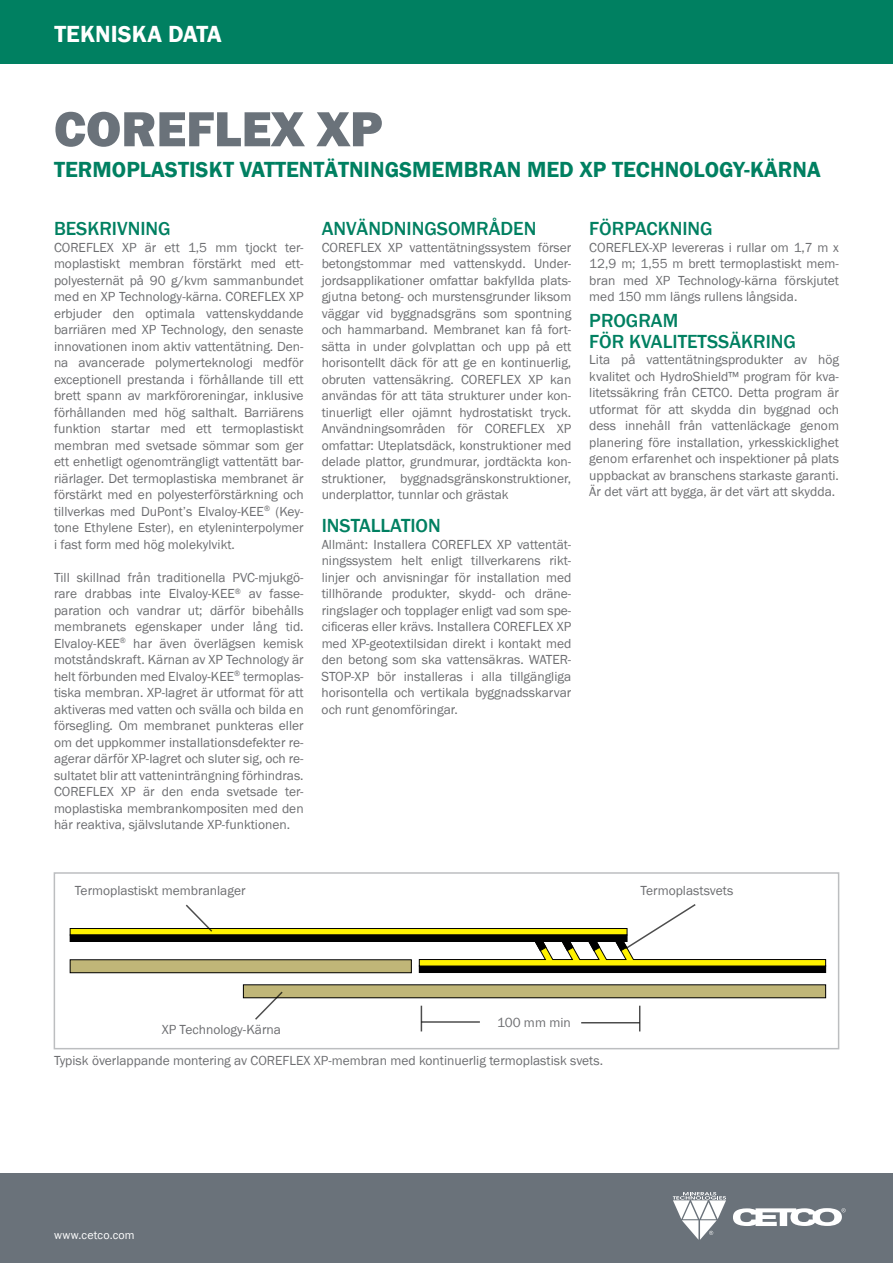
<style>
.page{position:relative;width:893px;height:1263px;background:#fff}
.page>*{position:absolute;margin:0;border:0;box-sizing:border-box;transform-origin:0 0}
.t1{font:800 51px "Franklin Gothic";color:#6a727a}
.t2{font:600 24px "Franklin Gothic";letter-spacing:-.005em;color:#fff}
.t3{font:600 22.5px "Franklin Gothic";color:#008061}
.t4{font:500 19.5px/21px "Franklin Gothic";color:#008061}
.t5{font:13.5px/16.5px "Franklin Gothic";color:#6d6e71;text-align:justify}
.t6{font:12px "Franklin Gothic";letter-spacing:.02em;color:#fff}
</style>
<div class="page">
<div style="left:0;top:0;width:893px;height:64px;background:#008061"></div>
<div style="left:0;top:1174px;width:893px;height:89px;background:#6a727a"></div>
<svg style="left:733px;top:1208px;width:113px;height:18px"></svg>
<svg style="left:673px;top:1192px;width:53px;height:48px"></svg>
<div style="left:70px;top:928px;width:557px;height:7px;background:#fff200"></div>
<div style="left:70px;top:928px;width:558px;height:7px;border:1px solid #000"></div>
<div style="left:70px;top:935px;width:557px;height:6px;background:#000"></div>
<div style="left:70px;top:934px;width:558px;height:8px;border:1px solid #000"></div>
<div style="left:70px;top:960px;width:341px;height:13px;background:#c0b678"></div>
<div style="left:70px;top:959px;width:342px;height:14px;border:1px solid #000"></div>
<div style="left:243px;top:985px;width:583px;height:13px;background:#c0b678"></div>
<div style="left:243px;top:984px;width:583px;height:14px;border:1px solid #000"></div>
<div style="left:419px;top:966px;width:407px;height:6px;background:#000"></div>
<div style="left:419px;top:965px;width:407px;height:8px;border:1px solid #000"></div>
<div style="left:54px;top:872px;width:785px;height:177px;border:2px solid #bcbec0"></div>
<svg style="left:184px;top:904px;width:30px;height:28px"></svg>
<svg style="left:418px;top:904px;width:408px;height:63px"></svg>
<svg style="left:254px;top:991px;width:30px;height:29px"></svg>
<svg style="left:421px;top:1006px;width:1px;height:25px"></svg>
<svg style="left:639px;top:1006px;width:1px;height:25px"></svg>
<hr style="left:421px;top:1021px;width:59px;height:2px;background:#000">
<hr style="left:581px;top:1022px;width:59px;height:1px;background:#000">
<h2 class="t2" style="left:55px;top:20px;width:169px">TEKNISKA DATA</h2>
<h1 class="t1" style="left:54px;top:96px;width:330px">COREFLEX XP</h1>
<h3 class="t3" style="left:54px;top:156px;width:768px">TERMOPLASTISKT VATTENTÄTNINGSMEMBRAN MED XP TECHNOLOGY-KÄRNA</h3>
<h3 class="t4" style="left:54px;top:218px;width:118px">BESKRIVNING</h3>
<p class="t5" style="left:54px;top:239px;width:251px">COREFLEX XP är ett 1,5 mm tjockt ter&shy;moplastiskt membran förstärkt med ett&shy;polyesternät på 90 g/kvm sammanbundet med en XP Technology-kärna. COREFLEX XP erbjuder den optimala vattenskyddande barriären med XP Technology, den senaste innovationen inom aktiv vattentätning. Den&shy;na avancerade polymerteknologi medför exceptionell prestanda i förhållande till ett brett spann av markföroreningar, inklusive förhållanden med hög salthalt. Barriärens funktion startar med ett termoplastiskt membran med svetsade sömmar som ger ett enhetligt ogenomträngligt vattentätt bar&shy;riärlager. Det termoplastiska membranet är förstärkt med en polyesterförstärkning och tillverkas med DuPont’s Elvaloy-KEE<sup>®</sup> (Key&shy;tone Ethylene Ester), en etyleninterpolymer i fast form med hög molekylvikt.</p>
<p class="t5" style="left:54px;top:569px;width:251px">Till skillnad från traditionella PVC-mjukgö&shy;rare drabbas inte Elvaloy-KEE<sup>®</sup> av fasse&shy;paration och vandrar ut; därför bibehålls membranets egenskaper under lång tid.<br>Elvaloy-KEE<sup>®</sup> har även överlägsen kemisk motståndskraft. Kärnan av XP Technology är helt förbunden med Elvaloy-KEE<sup>®</sup> termoplas&shy;tiska membran. XP-lagret är utformat för att aktiveras med vatten och svälla och bilda en försegling. Om membranet punkteras eller om det uppkommer installationsdefekter re&shy;agerar därför XP-lagret och sluter sig, och re&shy;sultatet blir att vatteninträngning förhindras.<br>COREFLEX XP är den enda svetsade ter&shy;moplastiska membrankompositen med den här reaktiva, självslutande XP-funktionen.</p>
<h3 class="t4" style="left:322px;top:218px;width:216px">ANVÄNDNINGSOMRÅDEN</h3>
<p class="t5" style="left:322px;top:239px;width:251px">COREFLEX XP vattentätningssystem förser betongstommar med vattenskydd. Under&shy;jordsapplikationer omfattar bakfyllda plats&shy;gjutna betong- och murstensgrunder liksom väggar vid byggnadsgräns som spontning och hammarband. Membranet kan få fort&shy;sätta in under golvplattan och upp på ett horisontellt däck för att ge en kontinuerlig, obruten vattensäkring. COREFLEX XP kan användas för att täta strukturer under kon&shy;tinuerligt eller ojämnt hydrostatiskt tryck.<br>Användningsområden för COREFLEX XP omfattar: Uteplatsdäck, konstruktioner med delade plattor, grundmurar, jordtäckta kon&shy;struktioner, byggnadsgränskonstruktioner, underplattor, tunnlar och grästak</p>
<h3 class="t4" style="left:322px;top:516px;width:121px">INSTALLATION</h3>
<p class="t5" style="left:322px;top:536px;width:251px">Allmänt: Installera COREFLEX XP vattentät&shy;ningssystem helt enligt tillverkarens rikt&shy;linjer och anvisningar för installation med tillhörande produkter, skydd- och dräne&shy;ringslager och topplager enligt vad som spe&shy;cificeras eller krävs. Installera COREFLEX XP med XP-geotextilsidan direkt i kontakt med den betong som ska vattensäkras. WATER-STOP-XP bör installeras i alla tillgängliga horisontella och vertikala byggnadsskarvar och runt genomföringar.</p>
<h3 class="t4" style="left:589px;top:218px;width:125px">FÖRPACKNING</h3>
<p class="t5" style="left:589px;top:239px;width:251px">COREFLEX-XP levereras i rullar om 1,7 m x 12,9 m; 1,55 m brett termoplastiskt mem&shy;bran med XP Technology-kärna förskjutet med 150 mm längs rullens långsida.</p>
<h3 class="t4" style="left:589px;top:310px;width:208px">PROGRAM<br>FÖR KVALITETSSÄKRING</h3>
<p class="t5" style="left:589px;top:352px;width:251px">Lita på vattentätningsprodukter av hög kvalitet och HydroShield™ program för kva&shy;litetssäkring från CETCO. Detta program är utformat för att skydda din byggnad och dess innehåll från vattenläckage genom planering före installation, yrkesskicklighet genom erfarenhet och inspektioner på plats uppbackat av branschens starkaste garanti.<br>Är det värt att bygga, är det värt att skydda.</p>
<p class="t5" style="left:75px;top:883px;width:172px">Termoplastiskt membranlager</p>
<p class="t5" style="left:640px;top:883px;width:94px">Termoplastsvets</p>
<p class="t5" style="left:162px;top:1021px;width:121px">XP Technology-Kärna</p>
<p class="t5" style="left:497px;top:1014px;width:75px">100 mm min</p>
<p class="t5" style="left:54px;top:1052px;width:551px">Typisk överlappande montering av COREFLEX XP-membran med kontinuerlig termoplastisk svets.</p>
<p class="t6" style="left:54px;top:1227px;width:82px">www.cetco.com</p>
</div>
